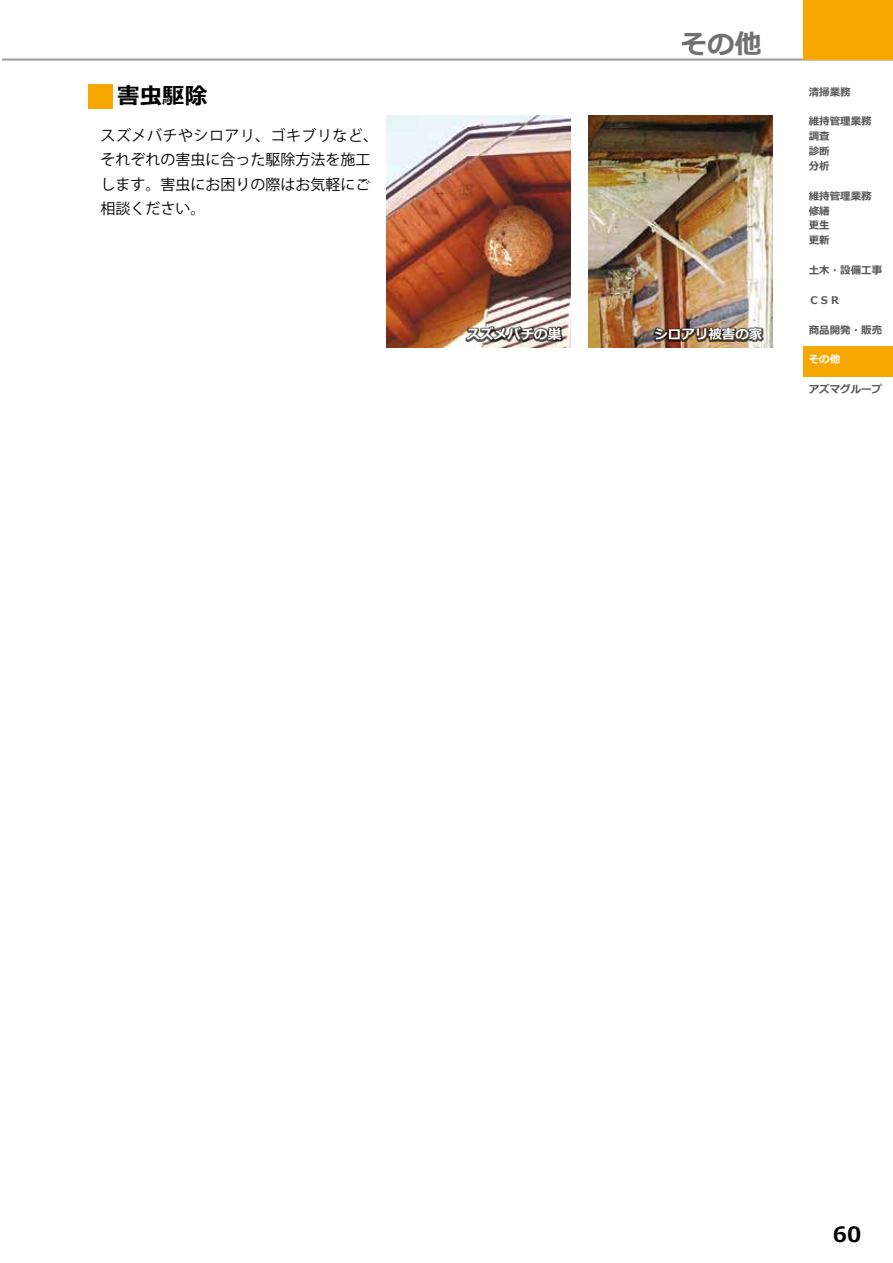
<style>
.page{position:relative;width:893px;height:1263px;background:#fff}
.page>*{position:absolute;margin:0;border:0;box-sizing:border-box;transform-origin:0 0}
.t1{font:700 27px "Meiryo";color:#727171}
.t2{font:700 22.5px "Meiryo";color:#000}
.t3{font:700 21px "Meiryo";color:#000}
.t4{font:15px/24.6px "Koz Go Pro";color:#000}
.t5{font:700 13.5px "Meiryo";color:#fff}
.t6{font:700 10.5px/14.9px "Meiryo";color:#595757}
.t7{font:700 10.5px "Meiryo";color:#fff}
</style>
<div class="page">
<hr style="left:2px;top:58px;width:891px;height:3px;background:#9fa0a0">
<div style="left:803px;top:0;width:90px;height:60px;background:#f6a800"></div>
<div style="left:804px;top:346px;width:89px;height:30px;background:#f6a800"></div>
<img style="left:386px;top:116px;width:185px;height:231px">
<img style="left:588px;top:116px;width:185px;height:231px">
<div style="left:88px;top:84px;width:25px;height:24px;background:#f6a800"></div>
<div style="left:465px;top:326px;width:98px;height:16px;background:#000;opacity:.7"></div>
<div style="left:653px;top:326px;width:111px;height:16px;background:#000;opacity:.7"></div>
<h2 class="t2" style="left:117px;top:80px;width:91px">害虫駆除</h2>
<p class="t4" style="left:101px;top:123px;width:279px">スズメバチやシロアリ、ゴキブリなど、それぞれの害虫に合った駆除方法を施工します。害虫にお困りの際はお気軽にご相談ください。</p>
<h1 class="t1" style="left:680px;top:25px;width:82px">その他</h1>
<p class="t5" style="left:467px;top:325px;width:96px">スズメバチの巣</p>
<p class="t5" style="left:654px;top:325px;width:109px">シロアリ被害の家</p>
<p class="t6" style="left:809px;top:85px;width:43px">清掃業務</p>
<p class="t6" style="left:809px;top:115px;width:64px">維持管理業務調査<br>診断<br>分析</p>
<p class="t6" style="left:809px;top:189px;width:64px">維持管理業務修繕<br>更生<br>更新</p>
<p class="t6" style="left:809px;top:263px;width:75px">土木・設備工事</p>
<p class="t6" style="left:809px;top:293px;width:33px">ＣＳＲ</p>
<p class="t6" style="left:809px;top:323px;width:75px">商品開発・販売</p>
<p class="t7" style="left:809px;top:352px;width:33px">その他</p>
<p class="t6" style="left:809px;top:382px;width:75px">アズマグループ</p>
<h3 class="t3" style="left:833px;top:1220px;width:30px">60</h3>
</div>
